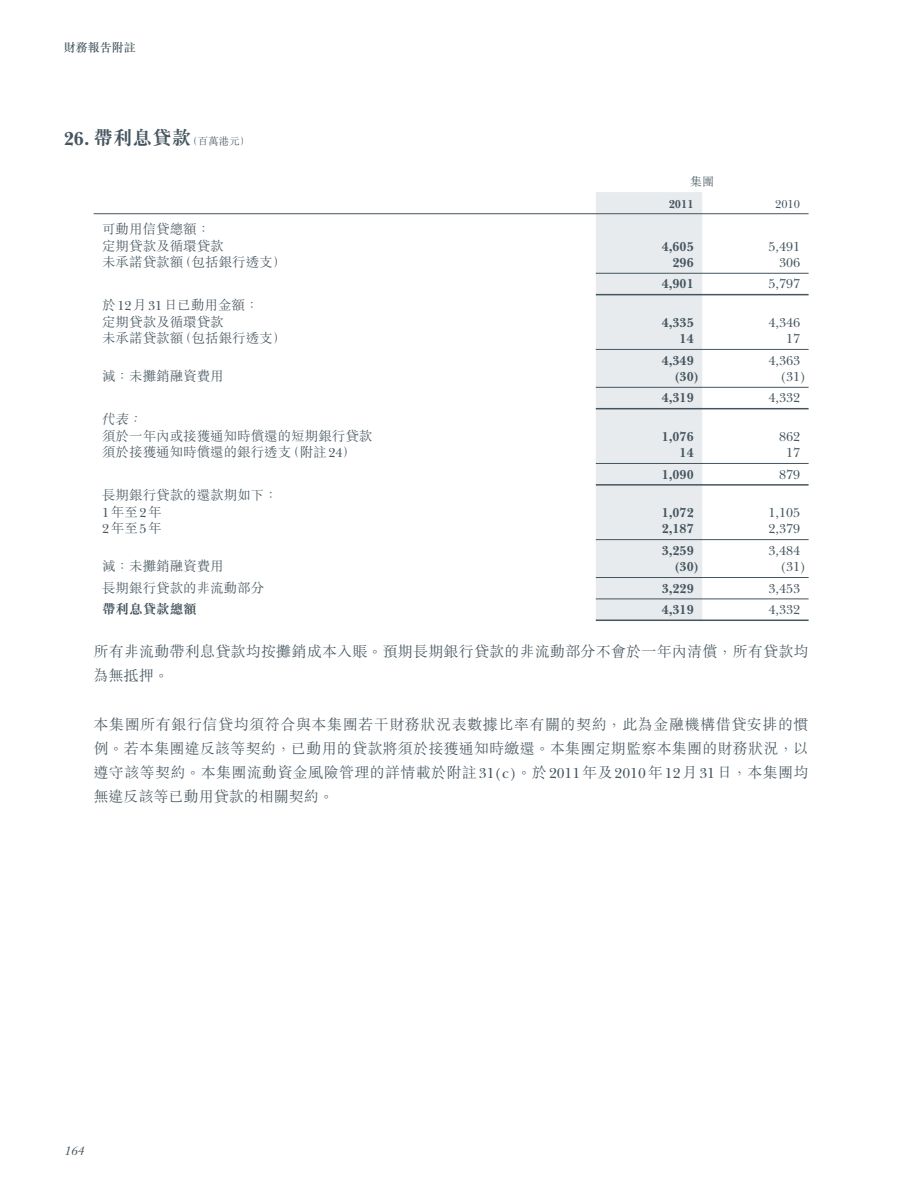
<style>
.page{position:relative;width:915px;height:1191px;background:#fff}
.page>*{position:absolute;margin:0;border:0;box-sizing:border-box;transform-origin:0 0}
.t1{font:15px/24px "M Sung HK Light B5 pc H";letter-spacing:.015em;color:#45555f}
.t2{font:13.5px/16.5px "M Sung HK Light B5 pc H";color:#45555f}
.t3{font:700 13.5px "New Baskerville Std";color:#45555f}
.t4{font:13.5px "New Baskerville Std";color:#45555f}
.t5{font:13.5px "M Sung HK Bold B5 pc H";color:#45555f}
.t6{font:italic 13.5px "M Sung HK Light B5 pc H";color:#45555f}
.t7{font:italic 12.75px "New Baskerville Std";color:#45555f}
.t8{font:12px "M Sung HK Medium B5 pc H";color:#45555f}
.t9{font:700 12px "New Baskerville Std";color:#45555f}
.t10{font:12px "New Baskerville Std";color:#45555f}
.t11{font:12px "M Sung HK Light B5 pc H";color:#45555f}
.t12{font:10.5px "M Sung HK Light B5 pc H";color:#45555f}
.s1{font-family:"New Baskerville Std";font-weight:700;font-size:19.5px}
.s2{font-family:"M Sung HK Bold B5 pc H";font-size:19.5px}
.s3{font-family:"New Baskerville Std"}
</style>
<div class="page">
<div style="left:595px;top:192px;width:107px;height:427px;background:#e7ebee"></div>
<hr style="left:94px;top:213px;width:714px;height:1px;background:#45555f">
<hr style="left:595px;top:273px;width:213px;height:1px;background:#45555f">
<hr style="left:595px;top:387px;width:213px;height:1px;background:#45555f">
<hr style="left:595px;top:463px;width:213px;height:1px;background:#45555f">
<hr style="left:595px;top:539px;width:213px;height:1px;background:#45555f">
<hr style="left:595px;top:577px;width:213px;height:1px;background:#45555f">
<hr style="left:595px;top:598px;width:213px;height:1px;background:#45555f">
<hr style="left:595px;top:294px;width:213px;height:1px;background:#45555f">
<hr style="left:595px;top:408px;width:213px;height:1px;background:#45555f">
<hr style="left:595px;top:484px;width:213px;height:1px;background:#45555f">
<hr style="left:595px;top:619px;width:213px;height:2px;background:#45555f">
<hr style="left:595px;top:349px;width:213px;height:1px;background:#45555f">
<p class="t8" style="left:64px;top:43px;width:73px">財務報告附註</p>
<p class="t12" style="left:64px;top:137px;width:188px"><span class="s1">26.</span> <span class="s2">帶利息貸款</span>（百萬港元）</p>
<p class="t2" style="left:102px;top:222px;width:123px">可動用信貸總額：定期貸款及循環貸款</p>
<p class="t11" style="left:690px;top:177px;width:25px">集團</p>
<p class="t9" style="left:668px;top:199px;width:26px">2011</p>
<p class="t10" style="left:774px;top:199px;width:26px">2010</p>
<p class="t3" style="left:661px;top:241px;width:33px">4,605</p>
<p class="t4" style="left:768px;top:241px;width:33px">5,491</p>
<p class="t2" style="left:102px;top:255px;width:185px">未承諾貸款額（包括銀行透支）</p>
<p class="t3" style="left:672px;top:257px;width:23px">296</p>
<p class="t4" style="left:778px;top:258px;width:23px">306</p>
<p class="t3" style="left:661px;top:279px;width:33px">4,901</p>
<p class="t4" style="left:768px;top:279px;width:33px">5,797</p>
<p class="t2" style="left:102px;top:299px;width:158px">於<span class="s3">12</span>月<span class="s3">31</span>日已動用金額：定期貸款及循環貸款</p>
<p class="t3" style="left:661px;top:317px;width:33px">4,335</p>
<p class="t4" style="left:768px;top:317px;width:33px">4,346</p>
<p class="t2" style="left:102px;top:332px;width:185px">未承諾貸款額（包括銀行透支）</p>
<p class="t3" style="left:679px;top:333px;width:16px">14</p>
<p class="t4" style="left:785px;top:334px;width:16px">17</p>
<p class="t3" style="left:661px;top:355px;width:33px">4,349</p>
<p class="t4" style="left:768px;top:355px;width:33px">4,363</p>
<p class="t2" style="left:102px;top:369px;width:123px">減：未攤銷融資費用</p>
<p class="t3" style="left:674px;top:371px;width:26px">(30)</p>
<p class="t4" style="left:779px;top:372px;width:27px">(31)</p>
<p class="t3" style="left:661px;top:393px;width:33px">4,319</p>
<p class="t4" style="left:768px;top:393px;width:33px">4,332</p>
<p class="t6" style="left:101px;top:414px;width:44px">代表：</p>
<p class="t2" style="left:102px;top:429px;width:271px">須於一年內或接獲通知時償還的短期銀行貸款</p>
<p class="t3" style="left:661px;top:431px;width:33px">1,076</p>
<p class="t4" style="left:778px;top:431px;width:23px">862</p>
<p class="t2" style="left:102px;top:446px;width:255px">須於接獲通知時償還的銀行透支（附註<span class="s3">24</span>）</p>
<p class="t3" style="left:679px;top:447px;width:16px">14</p>
<p class="t4" style="left:785px;top:448px;width:16px">17</p>
<p class="t3" style="left:661px;top:469px;width:33px">1,090</p>
<p class="t4" style="left:778px;top:469px;width:23px">879</p>
<p class="t2" style="left:102px;top:489px;width:177px">長期銀行貸款的還款期如下：<br><span class="s3">1</span>年至<span class="s3">2</span>年</p>
<p class="t3" style="left:661px;top:507px;width:33px">1,072</p>
<p class="t4" style="left:768px;top:508px;width:33px">1,105</p>
<p class="t2" style="left:102px;top:522px;width:61px"><span class="s3">2</span>年至<span class="s3">5</span>年</p>
<p class="t3" style="left:661px;top:524px;width:33px">2,187</p>
<p class="t4" style="left:768px;top:524px;width:33px">2,379</p>
<p class="t3" style="left:661px;top:545px;width:33px">3,259</p>
<p class="t4" style="left:768px;top:545px;width:33px">3,484</p>
<p class="t2" style="left:102px;top:560px;width:123px">減：未攤銷融資費用</p>
<p class="t3" style="left:674px;top:561px;width:26px">(30)</p>
<p class="t4" style="left:779px;top:562px;width:27px">(31)</p>
<p class="t2" style="left:102px;top:581px;width:163px">長期銀行貸款的非流動部分</p>
<p class="t3" style="left:661px;top:583px;width:33px">3,229</p>
<p class="t4" style="left:768px;top:583px;width:33px">3,453</p>
<p class="t5" style="left:102px;top:604px;width:96px">帶利息貸款總額</p>
<p class="t3" style="left:661px;top:604px;width:33px">4,319</p>
<p class="t4" style="left:768px;top:605px;width:33px">4,332</p>
<p class="t1" style="left:94px;top:642px;width:716px">所有非流動帶利息貸款均按攤銷成本入賬。預期長期銀行貸款的非流動部分不會於一年內清償，所有貸款均為無抵押。</p>
<p class="t1" style="left:94px;top:714px;width:716px;text-align:justify">本集團所有銀行信貸均須符合與本集團若干財務狀況表數據比率有關的契約，此為金融機構借貸安排的慣例。若本集團違反該等契約，已動用的貸款將須於接獲通知時繳還。本集團定期監察本集團的財務狀況，以遵守該等契約。本集團流動資金風險管理的詳情載於附註<span class="s3">31(c)</span>。於<span class="s3">2011</span>年及<span class="s3">2010</span>年<span class="s3">12</span>月<span class="s3">31</span>日，本集團均無違反該等已動用貸款的相關契約。</p>
<p class="t7" style="left:64px;top:1142px;width:21px">164</p>
</div>
